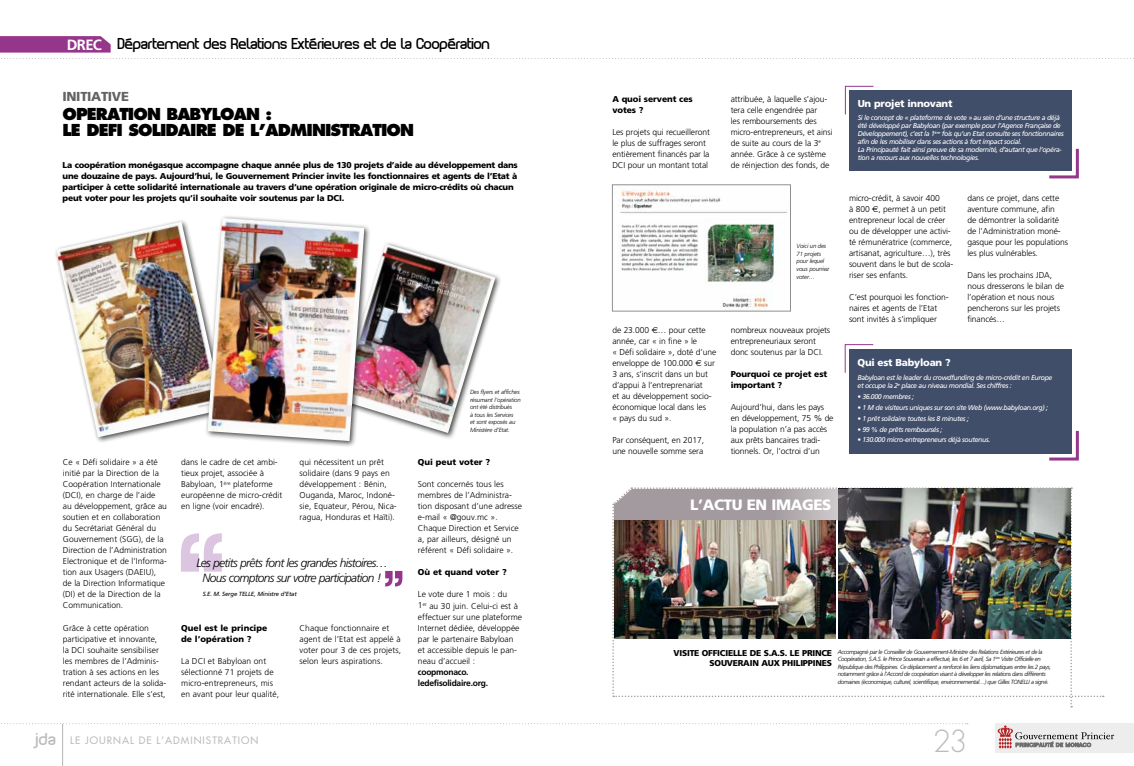
<style>
.page{position:relative;width:1134px;height:766px;background:#fff}
.page>*{position:absolute;margin:0;border:0;box-sizing:border-box;transform-origin:0 0}
.t1{font:300 29.6px "Futura";color:#bcbcbc}
.t2{font:800 16px/16px "Futura";letter-spacing:-.055em;color:#000}
.t3{font:15px "Planet Estyle";letter-spacing:-.035em;color:#000}
.t4{font:900 15px "Frutiger";color:#fff}
.t5{font:900 13px "Frutiger";letter-spacing:-.025em;color:#646363}
.t6{font:italic 300 12px/15px "Frutiger";letter-spacing:-.055em;color:#000;text-align:center}
.t7{font:900 10px "Frutiger";letter-spacing:-.025em;color:#fff}
.t8{font:10px "Futura";letter-spacing:.1em;color:#bcbcbc}
.t9{font:300 8.5px/11px "Frutiger";color:#000}
.t10{font:900 8.5px/11px "Frutiger";letter-spacing:-.025em;color:#000}
.t11{font:900 8.5px/11px "Frutiger";color:#000}
.t12{font:700 8.5px/11px "Frutiger";letter-spacing:-.03em;color:#000}
.t13{font:italic 7px/8px "Frutiger";letter-spacing:-.055em;color:#fff}
.t14{font:italic 300 6px/7.5px "Frutiger";letter-spacing:-.055em;color:#000}
.t15{font:italic 300 6px/7.5px "Frutiger";letter-spacing:-.025em;color:#000}
.t16{font:italic 6px "Frutiger";letter-spacing:-.025em;color:#000}
.s1{font-family:"Frutiger";font-weight:700;font-size:14.9px;color:#fff}
.s2{font-family:"Euro Sans";font-weight:400}
.s3{font-family:"Planet Estyle";font-size:16.2px}
</style>
<div class="page">
<hr style="left:62px;top:723px;width:1px;height:42px;background:#b5b4b4">
<svg style="left:1px;top:723px;width:967px;height:1px"></svg>
<div style="left:995px;top:723px;width:139px;height:30px;background:#ededed"></div>
<svg style="left:998px;top:725px;width:116px;height:23px"></svg>
<svg style="left:0;top:36px;width:1134px;height:23px"></svg>
<div style="left:850px;top:91px;width:222px;height:80px;background:#414e69"></div>
<div style="left:849px;top:349px;width:223px;height:105px;background:#414e69"></div>
<svg style="left:844px;top:85px;width:30px;height:30px"></svg>
<svg style="left:844px;top:344px;width:30px;height:29px"></svg>
<svg style="left:1049px;top:148px;width:30px;height:31px"></svg>
<svg style="left:1049px;top:430px;width:30px;height:31px"></svg>
<img style="left:619px;top:189px;width:169px;height:119px">
<div style="left:612px;top:184px;width:179px;height:127px;border:1px solid #909090"></div>
<svg style="left:181px;top:533px;width:41px;height:38px"></svg>
<svg style="left:385px;top:570px;width:17px;height:16px"></svg>
<div style="left:54px;top:219px;width:176px;height:225px;background:#000;opacity:.75"></div>
<img style="left:56px;top:222px;width:148px;height:215px">
<div style="left:336px;top:241px;width:166px;height:199px;background:#000;opacity:.75"></div>
<img style="left:371px;top:244px;width:125px;height:189px">
<div style="left:204px;top:215px;width:167px;height:233px;background:#000;opacity:.75"></div>
<img style="left:207px;top:218px;width:157px;height:223px">
<img style="left:612px;top:487px;width:492px;height:220px">
<img style="left:614px;top:520px;width:222px;height:118px">
<h3 class="t3" style="left:67px;top:34px;width:425px"><span class="s1">DREC</span> Département des Relations Extérieures et de la Coopération</h3>
<h3 class="t5" style="left:63px;top:89px;width:68px">INITIATIVE</h3>
<h2 class="t2" style="left:63px;top:106px;width:353px">OPERATION BABYLOAN :<br>LE DEFI SOLIDAIRE DE L’ADMINISTRATION</h2>
<p class="t10" style="left:63px;top:160px;width:457px">La coopération monégasque accompagne chaque année plus de 130 projets d’aide au développement dans une douzaine de pays. Aujourd’hui, le Gouvernement Princier invite les fonctionnaires et agents de l’Etat à participer à cette solidarité internationale au travers d’une opération originale de micro-crédits où chacun peut voter pour les projets qu’il souhaite voir soutenus par la DCI.</p>
<p class="t9" style="left:63px;top:457px;width:106px">Ce « Défi solidaire » a été initié par la Direction de la<br>Coopération Internationale (DCI), en charge de l’aide<br>au développement, grâce au soutien et en collaboration du Secrétariat Général du<br>Gouvernement (SGG), de la<br>Direction de l’Administration<br>Electronique et de l’Informa&shy;tion aux Usagers (DAEIU), de la Direction Informatique (DI) et de la Direction de la<br>Communication.</p>
<p class="t9" style="left:63px;top:622px;width:105px">Grâce à cette opération participative et innovante,<br>la DCI souhaite sensibiliser les membres de l’Adminis&shy;tration à ses actions en les rendant acteurs de la solida&shy;rité internationale. Elle s’est,</p>
<p class="t9" style="left:181px;top:457px;width:103px">dans le cadre de cet ambi&shy;tieux projet, associée à<br>Babyloan, 1<sup>ère</sup> plateforme européenne de micro-crédit en ligne (voir encadré).</p>
<p class="t9" style="left:300px;top:457px;width:99px">qui nécessitent un prêt solidaire (dans 9 pays en développement : Bénin,<br>Ouganda, Maroc, Indoné&shy;sie, Equateur, Pérou, Nica&shy;ragua, Honduras et Haïti).</p>
<h3 class="t6" style="left:196px;top:555px;width:193px">Les petits prêts font les grandes histoires…<br>Nous comptons sur votre participation !</h3>
<p class="t16" style="left:203px;top:590px;width:95px">S.E. M. Serge TELLE, Ministre d’Etat</p>
<p class="t11" style="left:181px;top:622px;width:88px">Quel est le principe de l’opération ?</p>
<p class="t9" style="left:181px;top:655px;width:99px">La DCI et Babyloan ont sélectionné 71 projets de micro-entrepreneurs, mis en avant pour leur qualité,</p>
<p class="t9" style="left:300px;top:622px;width:103px">Chaque fonctionnaire et agent de l’Etat est appelé à voter pour 3 de ces projets, selon leurs aspirations.</p>
<p class="t15" style="left:470px;top:388px;width:52px">Des flyers et affiches résumant l’opération ont été distribués<br>à tous les Services<br>et sont exposés au<br>Ministère d’Etat.</p>
<p class="t11" style="left:418px;top:456px;width:74px">Qui peut voter ?</p>
<p class="t9" style="left:418px;top:479px;width:106px">Sont concernés tous les membres de l’Administra&shy;tion disposant d’une adresse e-mail « @gouv.mc ».<br>Chaque Direction et Service a, par ailleurs, désigné un référent « Défi solidaire ».</p>
<p class="t11" style="left:418px;top:566px;width:90px">Où et quand voter ?</p>
<p class="t9" style="left:418px;top:589px;width:106px">Le vote dure 1 mois : du<br>1<sup>er</sup> au 30 juin. Celui-ci est à effectuer sur une plateforme<br>Internet dédiée, développée par le partenaire Babyloan et accessible depuis le pan&shy;neau d’accueil :</p>
<p class="t12" style="left:418px;top:666px;width:72px">coopmonaco. ledefisolidaire.org.</p>
<p class="t10" style="left:612px;top:94px;width:82px">A quoi servent ces votes ?</p>
<p class="t9" style="left:612px;top:127px;width:99px">Les projets qui recueilleront le plus de suffrages seront entièrement financés par la<br>DCI pour un montant total</p>
<p class="t9" style="left:731px;top:94px;width:103px">attribuée, à laquelle s’ajou&shy;tera celle engendrée par<br>les remboursements des micro-entrepreneurs, et ainsi de suite au cours de la 3<sup>e </sup>année. Grâce à ce système de réinjection des fonds, de</p>
<p class="t15" style="left:797px;top:243px;width:34px">Voici un des<br>71 projets pour lequel vous pourriez voter…</p>
<p class="t9" style="left:612px;top:325px;width:106px">de 23.000 <span class="s2">E</span>… pour cette année, car « in fine » le<br>« Défi solidaire », doté d’une enveloppe de 100.000 <span class="s2">E</span> sur<br>3 ans, s’inscrit dans un but d’appui à l’entreprenariat<br>et au développement socio&shy;économique local dans les<br>« pays du sud ».</p>
<p class="t9" style="left:612px;top:435px;width:93px">Par conséquent, en 2017, une nouvelle somme sera</p>
<p class="t9" style="left:731px;top:325px;width:101px">nombreux nouveaux projets entrepreneuriaux seront donc soutenus par la DCI.</p>
<p class="t10" style="left:731px;top:369px;width:98px">Pourquoi ce projet est important ?</p>
<p class="t9" style="left:731px;top:402px;width:104px">Aujourd’hui, dans les pays en développement, 75 % de la population n’a pas accès aux prêts bancaires tradi&shy;tionnels. Or, l’octroi d’un</p>
<p class="t7" style="left:858px;top:97px;width:96px">Un projet innovant</p>
<p class="t13" style="left:858px;top:113px;width:208px">Si le concept de « plateforme de vote » au sein d’une structure a déjà été développé par Babyloan (par exemple pour l’Agence Française de Développement), c’est la 1<sup>ère</sup> fois qu’un Etat consulte ses fonctionnaires afin de les mobiliser dans ses actions à fort impact social.<br>La Principauté fait ainsi preuve de sa modernité, d’autant que l’opéra&shy;tion a recours aux nouvelles technologies.</p>
<p class="t9" style="left:849px;top:193px;width:106px">micro-crédit, à savoir 400<br>à 800 <span class="s2">E</span>, permet à un petit entrepreneur local de créer ou de développer une activi&shy;té rémunératrice (commerce, artisanat, agriculture…), très souvent dans le but de scola&shy;riser ses enfants.</p>
<p class="t9" style="left:849px;top:292px;width:101px">C’est pourquoi les fonction&shy;naires et agents de l’Etat sont invités à s’impliquer</p>
<p class="t7" style="left:857px;top:357px;width:95px">Qui est Babyloan ?</p>
<p class="t9" style="left:967px;top:193px;width:102px">dans ce projet, dans cette aventure commune, afin<br>de démontrer la solidarité de l’Administration moné&shy;gasque pour les populations les plus vulnérables.</p>
<p class="t9" style="left:967px;top:270px;width:98px">Dans les prochains JDA, nous dresserons le bilan de l’opération et nous nous pencherons sur les projets financés…</p>
<p class="t13" style="left:857px;top:373px;width:196px">Babyloan est le leader du crowdfunding de micro-crédit en Europe et occupe la 2<sup>e</sup> place au niveau mondial. Ses chiffres :</p>
<p class="t13" style="left:857px;top:392px;width:58px">• 36.000 membres ;</p>
<p class="t13" style="left:857px;top:403px;width:192px">• 1 M de visiteurs uniques sur son site Web (www.babyloan.org) ;</p>
<p class="t13" style="left:857px;top:414px;width:113px">• 1 prêt solidaire toutes les 8 minutes ;</p>
<p class="t13" style="left:857px;top:425px;width:86px">• 99 % de prêts remboursés ;</p>
<p class="t13" style="left:857px;top:436px;width:134px">• 130.000 micro-entrepreneurs déjà soutenus.</p>
<h3 class="t4" style="left:690px;top:496px;width:24px">l’actu</h3>
<h3 class="t4" style="left:747px;top:496px;width:36px">en images</h3>
<p class="t10" style="left:673px;top:647px;width:160px;line-height:10px;text-align:right">VISITE OFFICIELLE DE S.A.S. LE PRINCE<br>SOUVERAIN AUX PHILIPPINES</p>
<p class="t14" style="left:838px;top:647px;width:215px">Accompagné par le Conseiller de Gouvernement-Ministre des Relations Extérieures et de la Coopération, S.A.S. le Prince Souverain a effectué, les 6 et 7 avril, Sa 1<sup>ère</sup> Visite Officielle en République des Philippines. Ce déplacement a renforcé les liens diplomatiques entre les 2 pays, notamment grâce à l’Accord de coopération visant à développer les relations dans différents domaines (économique, culturel, scientifique, environnemental…) que Gilles TONELLI a signé.</p>
<p class="t8" style="left:34px;top:733px;width:226px"><span class="s3">jda</span> LE JOURNAL DE L’ADMINISTRATION</p>
<h1 class="t1" style="left:933px;top:722px;width:36px">23</h1>
</div>
